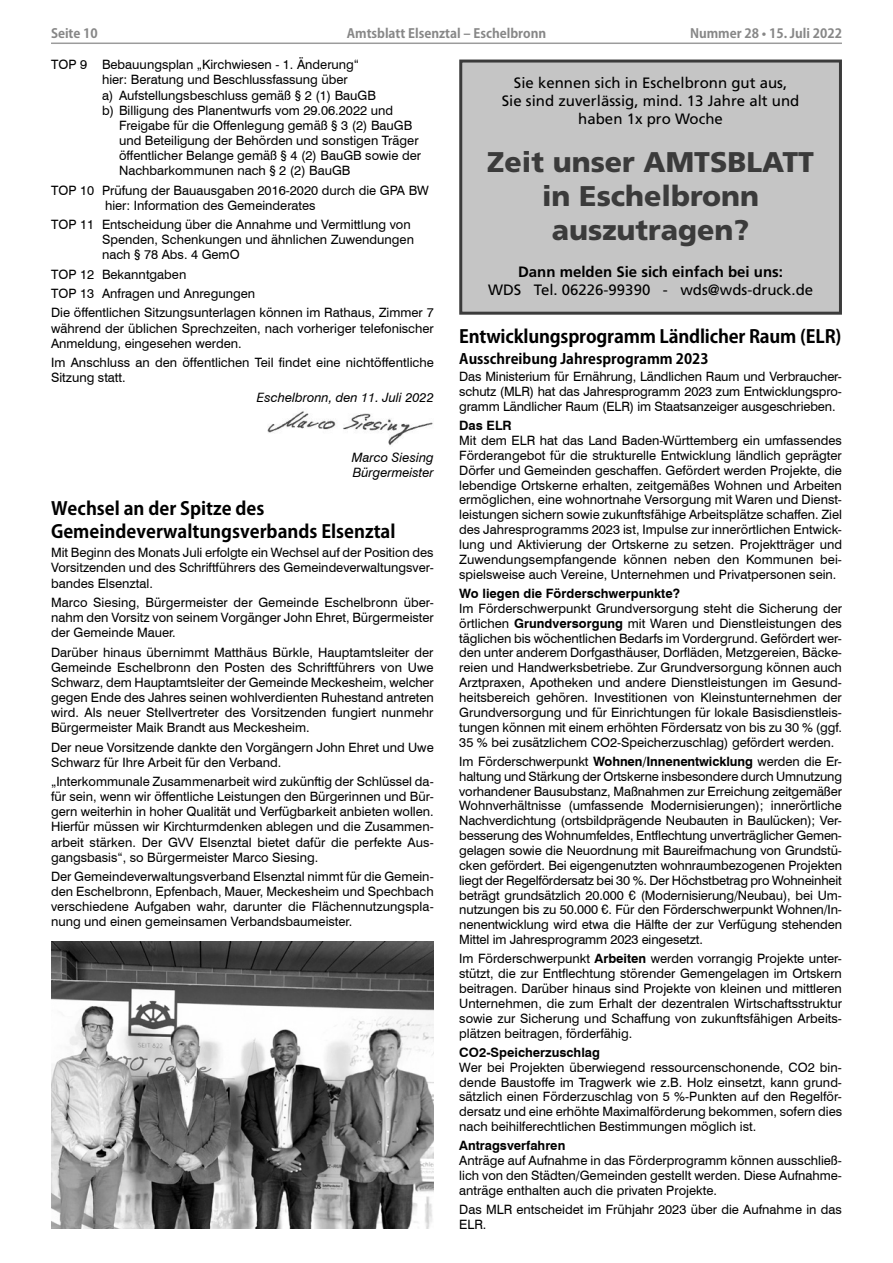
<style>
.page{position:relative;width:893px;height:1263px;background:#fff}
.page>*{position:absolute;margin:0;border:0;box-sizing:border-box;transform-origin:0 0}
.t1{font:900 28.5px "Frutiger";color:#3b3b3b}
.Überschrift2_Kozuka{font:700 18px/22.8px "Koz Go Pro";color:#000}
.t2{font:15px/18px "Frutiger";color:#000;text-align:center}
.t3{font:700 15px "Frutiger";color:#000}
.Überschrift_3_Kozuka{font:700 14.25px "Koz Go Pro";color:#000}
.Fließtext_8_5{font:12.9px/14.9px "Swiss 721 BT";color:#000;text-align:justify}
.Fließtext_8_5-2{font:700 12.9px "Swiss 721 BT";color:#000}
.Fließtext_8_5-3{font:italic 12.9px "Swiss 721 BT";color:#000}
.t4{font:700 12.75px "Koz Go Pro";color:#878787}
.s1{font-weight:700}
</style>
<div class="page">
<hr style="left:51px;top:43px;width:791px;height:1px;background:#9c9c9c">
<img style="left:267px;top:411px;width:166px;height:34px">
<img style="left:51px;top:942px;width:383px;height:287px">
<div style="left:459px;top:60px;width:383px;height:255px;background:#c5c5c5;border:3px solid #3b3b3b"></div>
<p class="t4" style="left:51px;top:25px;width:48px">Seite 10</p>
<p class="t4" style="left:347px;top:25px;width:201px">Amtsblatt Elsenztal – Eschelbronn</p>
<p class="t4" style="left:690px;top:25px;width:153px">Nummer 28 • 15. Juli 2022</p>
<p class="Fließtext_8_5" style="left:51px;top:57px;width:310px">TOP 9 Bebauungsplan „Kirchwiesen - 1. Änderung“</p>
<p class="Fließtext_8_5" style="left:102px;top:72px;width:247px">hier: Beratung und Beschlussfassung über</p>
<p class="Fließtext_8_5" style="left:102px;top:87px;width:275px">a) Aufstellungsbeschluss gemäß § 2 (1) BauGB</p>
<p class="Fließtext_8_5" style="left:119px;top:102px;width:303px;text-align:left;text-indent:-17px">b) Billigung des Planentwurfs vom 29.06.2022 und Freigabe für die Offenlegung gemäß § 3 (2) BauGB und Beteiligung der Behörden und sonstigen Träger öffentlicher Belange gemäß § 4 (2) BauGB sowie der Nachbarkommunen nach § 2 (2) BauGB</p>
<p class="Fließtext_8_5" style="left:51px;top:182px;width:379px">TOP 10 Prüfung der Bauausgaben 2016-2020 durch die GPA BW</p>
<p class="Fließtext_8_5" style="left:105px;top:197px;width:212px">hier: Information des Gemeinderates</p>
<p class="Fließtext_8_5" style="left:102px;top:216px;width:313px;text-align:left;text-indent:-51px">TOP 11 Entscheidung über die Annahme und Vermittlung von<br>Spenden, Schenkungen und ähnlichen Zuwendungen nach § 78 Abs. 4 GemO</p>
<p class="Fließtext_8_5" style="left:51px;top:266px;width:137px">TOP 12 Bekanntgaben</p>
<p class="Fließtext_8_5" style="left:51px;top:286px;width:206px">TOP 13 Anfragen und Anregungen</p>
<p class="Fließtext_8_5" style="left:51px;top:305px;width:384px">Die öffentlichen Sitzungsunterlagen können im Rathaus, Zimmer 7 während der üblichen Sprechzeiten, nach vorheriger telefonischer Anmeldung, eingesehen werden.</p>
<p class="Fließtext_8_5" style="left:51px;top:354px;width:384px">Im Anschluss an den öffentlichen Teil findet eine nichtöffentliche<br>Sitzung statt.</p>
<p class="Fließtext_8_5-3" style="left:257px;top:388px;width:178px">Eschelbronn, den 11. Juli 2022</p>
<p class="t2" style="left:502px;top:74px;width:299px">Sie kennen sich in Eschelbronn gut aus,<br>Sie sind zuverlässig, mind. 13 Jahre alt und haben 1x pro Woche</p>
<p class="t1" style="left:487px;top:145px;width:329px">Zeit unser AMTSBLATT</p>
<p class="t1" style="left:542px;top:179px;width:219px">in Eschelbronn</p>
<p class="t1" style="left:552px;top:213px;width:199px">auszutragen?</p>
<p class="t3" style="left:518px;top:263px;width:267px">Dann melden Sie sich einfach bei uns:</p>
<p class="t2" style="left:488px;top:281px;width:327px">WDS Tel. 06226-99390 - wds@wds-druck.de</p>
<p class="Überschrift2_Kozuka" style="left:459px;top:326px;width:384px">Entwicklungsprogramm Ländlicher Raum (ELR)</p>
<p class="Überschrift_3_Kozuka" style="left:459px;top:350px;width:251px">Ausschreibung Jahresprogramm 2023</p>
<p class="Fließtext_8_5" style="left:459px;top:369px;width:384px">Das Ministerium für Ernährung, Ländlichen Raum und Verbraucher&shy;schutz (MLR) hat das Jahresprogramm 2023 zum Entwicklungspro&shy;gramm Ländlicher Raum (ELR) im Staatsanzeiger ausgeschrieben.</p>
<p class="Fließtext_8_5-2" style="left:459px;top:416px;width:54px">Das ELR</p>
<p class="Fließtext_8_5" style="left:459px;top:432px;width:384px">Mit dem ELR hat das Land Baden-Württemberg ein umfassendes Förderangebot für die strukturelle Entwicklung ländlich geprägter Dörfer und Gemeinden geschaffen. Gefördert werden Projekte, die lebendige Ortskerne erhalten, zeitgemäßes Wohnen und Arbeiten ermöglichen, eine wohnortnahe Versorgung mit Waren und Dienst&shy;leistungen sichern sowie zukunftsfähige Arbeitsplätze schaffen. Ziel des Jahresprogramms 2023 ist, Impulse zur innerörtlichen Entwick&shy;lung und Aktivierung der Ortskerne zu setzen. Projektträger und Zuwendungsempfangende können neben den Kommunen bei&shy;spielsweise auch Vereine, Unternehmen und Privatpersonen sein.</p>
<p class="Fließtext_8_5-2" style="left:459px;top:584px;width:222px">Wo liegen die Förderschwerpunkte?</p>
<p class="Fließtext_8_5" style="left:459px;top:600px;width:384px">Im Förderschwerpunkt Grundversorgung steht die Sicherung der örtlichen <span class="s1">Grundversorgung</span> mit Waren und Dienstleistungen des täglichen bis wöchentlichen Bedarfs im Vordergrund. Gefördert wer&shy;den unter anderem Dorfgasthäuser, Dorfläden, Metzgereien, Bäcke&shy;reien und Handwerksbetriebe. Zur Grundversorgung können auch Arztpraxen, Apotheken und andere Dienstleistungen im Gesund&shy;heitsbereich gehören. Investitionen von Kleinstunternehmen der Grundversorgung und für Einrichtungen für lokale Basisdienstleis&shy;tungen können mit einem erhöhten Fördersatz von bis zu 30 % (ggf.<br>35 % bei zusätzlichem CO2-Speicherzuschlag) gefördert werden.</p>
<p class="Fließtext_8_5" style="left:459px;top:753px;width:384px">Im Förderschwerpunkt <span class="s1">Wohnen/Innenentwicklung</span> werden die Er&shy;haltung und Stärkung der Ortskerne insbesondere durch Umnutzung vorhandener Bausubstanz, Maßnahmen zur Erreichung zeitgemäßer Wohnverhältnisse (umfassende Modernisierungen); innerörtliche Nachverdichtung (ortsbildprägende Neubauten in Baulücken); Ver&shy;besserung des Wohnumfeldes, Entflechtung unverträglicher Gemen&shy;gelagen sowie die Neuordnung mit Baureifmachung von Grundstü&shy;cken gefördert. Bei eigengenutzten wohnraumbezogenen Projekten liegt der Regelfördersatz bei 30 %. Der Höchstbetrag pro Wohneinheit beträgt grundsätzlich 20.000 € (Modernisierung/Neubau), bei Um&shy;nutzungen bis zu 50.000 €. Für den Förderschwerpunkt Wohnen/In&shy;nenentwicklung wird etwa die Hälfte der zur Verfügung stehenden Mittel im Jahresprogramm 2023 eingesetzt.</p>
<p class="Fließtext_8_5" style="left:459px;top:951px;width:384px">Im Förderschwerpunkt <span class="s1">Arbeiten</span> werden vorrangig Projekte unter&shy;stützt, die zur Entflechtung störender Gemengelagen im Ortskern beitragen. Darüber hinaus sind Projekte von kleinen und mittleren Unternehmen, die zum Erhalt der dezentralen Wirtschaftsstruktur sowie zur Sicherung und Schaffung von zukunftsfähigen Arbeits&shy;plätzen beitragen, förderfähig.</p>
<p class="Fließtext_8_5-2" style="left:459px;top:1043px;width:142px">CO2-Speicherzuschlag</p>
<p class="Fließtext_8_5" style="left:459px;top:1059px;width:384px">Wer bei Projekten überwiegend ressourcenschonende, CO2 bin&shy;dende Baustoffe im Tragwerk wie z.B. Holz einsetzt, kann grund&shy;sätzlich einen Förderzuschlag von 5 %-Punkten auf den Regelför&shy;dersatz und eine erhöhte Maximalförderung bekommen, sofern dies nach beihilferechtlichen Bestimmungen möglich ist.</p>
<p class="Fließtext_8_5-2" style="left:459px;top:1137px;width:108px">Antragsverfahren</p>
<p class="Fließtext_8_5" style="left:459px;top:1153px;width:384px">Anträge auf Aufnahme in das Förderprogramm können ausschließ&shy;lich von den Städten/Gemeinden gestellt werden. Diese Aufnahme&shy;anträge enthalten auch die privaten Projekte.</p>
<p class="Fließtext_8_5" style="left:459px;top:1201px;width:384px">Das MLR entscheidet im Frühjahr 2023 über die Aufnahme in das<br>ELR.</p>
<p class="Fließtext_8_5-3" style="left:352px;top:449px;width:83px">Marco Siesing</p>
<p class="Fließtext_8_5-3" style="left:353px;top:464px;width:82px">Bürgermeister</p>
<p class="Überschrift2_Kozuka" style="left:51px;top:498px;width:346px">Wechsel an der Spitze des<br>Gemeindeverwaltungsverbands Elsenztal</p>
<p class="Fließtext_8_5" style="left:51px;top:545px;width:384px">Mit Beginn des Monats Juli erfolgte ein Wechsel auf der Position des Vorsitzenden und des Schriftführers des Gemeindeverwaltungsver&shy;bandes Elsenztal.</p>
<p class="Fließtext_8_5" style="left:51px;top:594px;width:384px">Marco Siesing, Bürgermeister der Gemeinde Eschelbronn über&shy;nahm den Vorsitz von seinem Vorgänger John Ehret, Bürgermeister der Gemeinde Mauer.</p>
<p class="Fließtext_8_5" style="left:51px;top:644px;width:384px">Darüber hinaus übernimmt Matthäus Bürkle, Hauptamtsleiter der Gemeinde Eschelbronn den Posten des Schriftführers von Uwe Schwarz, dem Hauptamtsleiter der Gemeinde Meckesheim, welcher gegen Ende des Jahres seinen wohlverdienten Ruhestand antreten wird. Als neuer Stellvertreter des Vorsitzenden fungiert nunmehr Bürgermeister Maik Brandt aus Meckesheim.</p>
<p class="Fließtext_8_5" style="left:51px;top:739px;width:384px">Der neue Vorsitzende dankte den Vorgängern John Ehret und Uwe<br>Schwarz für Ihre Arbeit für den Verband.</p>
<p class="Fließtext_8_5" style="left:51px;top:773px;width:384px">„Interkommunale Zusammenarbeit wird zukünftig der Schlüssel da&shy;für sein, wenn wir öffentliche Leistungen den Bürgerinnen und Bür&shy;gern weiterhin in hoher Qualität und Verfügbarkeit anbieten wollen.<br>Hierfür müssen wir Kirchturmdenken ablegen und die Zusammen&shy;arbeit stärken. Der GVV Elsenztal bietet dafür die perfekte Aus&shy;gangsbasis“, so Bürgermeister Marco Siesing.</p>
<p class="Fließtext_8_5" style="left:51px;top:868px;width:384px">Der Gemeindeverwaltungsverband Elsenztal nimmt für die Gemein&shy;den Eschelbronn, Epfenbach, Mauer, Meckesheim und Spechbach verschiedene Aufgaben wahr, darunter die Flächennutzungspla&shy;nung und einen gemeinsamen Verbandsbaumeister.</p>
</div>
